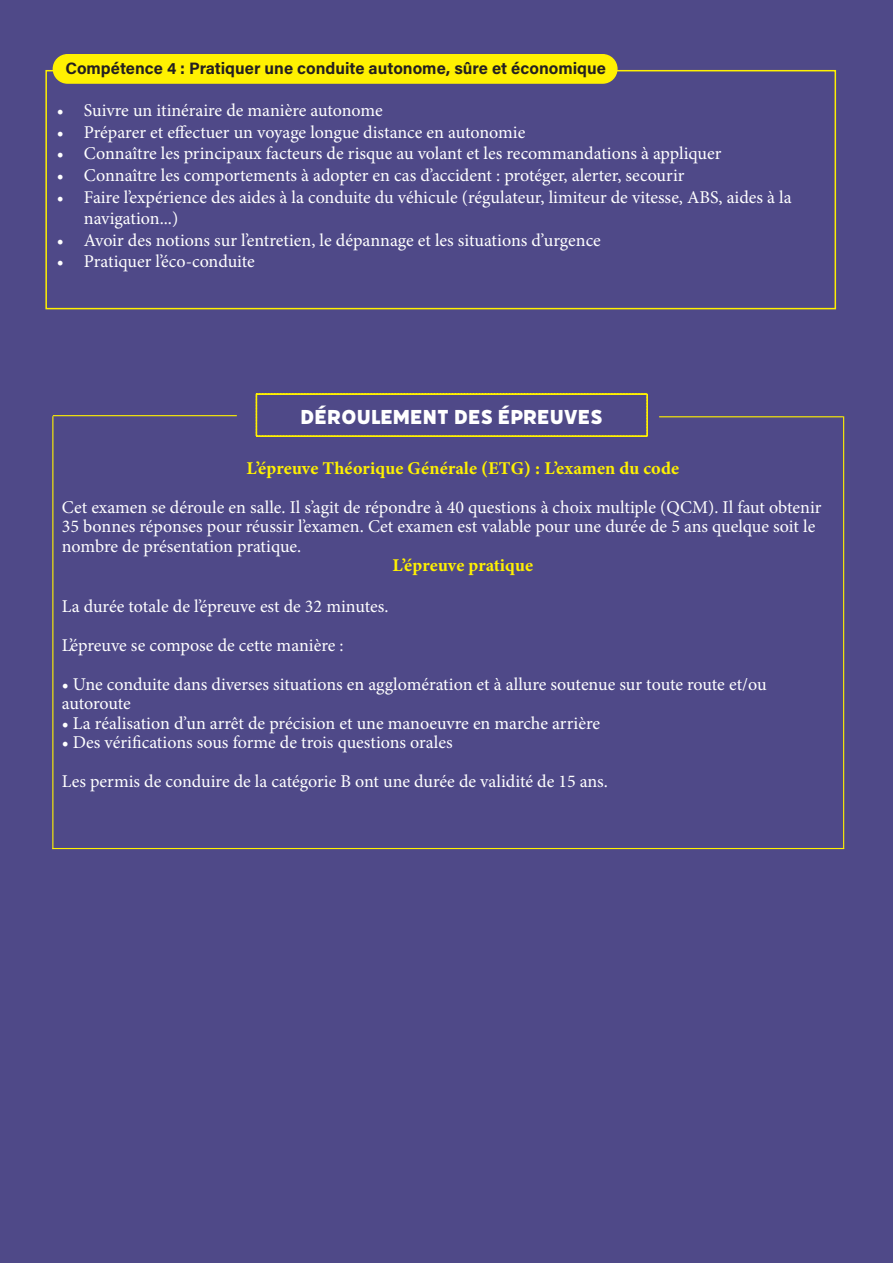
<style>
.page{position:relative;width:893px;height:1263px;background:#4f4988}
.page>*{position:absolute;margin:0;border:0;box-sizing:border-box;transform-origin:0 0}
.t1{font:22.5px "Filicudi Solid";color:#fff}
.t2{font:18px/21.6px "Minion Pro";color:#fff}
.t3{font:18px "Minion Variable Concept";letter-spacing:.005em;color:#fff101}
.t4{font:700 16.5px "Acumin Pro";color:#231f20}
</style>
<div class="page">
<div style="left:45px;top:70px;width:791px;height:239px;border:2px solid #fff101"></div>
<div style="left:53px;top:55px;width:564px;height:28px;background:#fff101;border-radius:14px"></div>
<div style="left:53px;top:54px;width:565px;height:30px;border:2px solid #fff101;border-radius:14px"></div>
<svg style="left:255px;top:393px;width:393px;height:44px;background:#5f587b"></svg>
<hr style="left:53px;top:415px;width:184px;height:1px;background:#fff101">
<hr style="left:52px;top:416px;width:1px;height:433px;background:#fff101">
<hr style="left:52px;top:848px;width:792px;height:1px;background:#fff101">
<hr style="left:843px;top:416px;width:1px;height:433px;background:#fff101">
<hr style="left:659px;top:416px;width:184px;height:1px;background:#fff101">
<p class="t4" style="left:65px;top:56px;width:542px">Compétence 4 : Pratiquer une conduite autonome, sûre et économique</p>
<p class="t2" style="left:57px;top:100px;width:327px">• Suivre un itinéraire de manière autonome</p>
<p class="t2" style="left:57px;top:121px;width:470px">• Préparer et effectuer un voyage longue distance en autonomie</p>
<p class="t2" style="left:57px;top:143px;width:666px">• Connaître les principaux facteurs de risque au volant et les recommandations à appliquer</p>
<p class="t2" style="left:57px;top:165px;width:629px">• Connaître les comportements à adopter en cas d’accident : protéger, alerter, secourir</p>
<p class="t2" style="left:84px;top:186px;width:709px;text-indent:-27px">• Faire l’expérience des aides à la conduite du véhicule (régulateur, limiteur de vitesse, ABS, aides à la navigation...)</p>
<p class="t2" style="left:57px;top:229px;width:545px">• Avoir des notions sur l’entretien, le dépannage et les situations d’urgence</p>
<p class="t2" style="left:57px;top:251px;width:199px">• Pratiquer l’éco-conduite</p>
<p class="t1" style="left:300px;top:403px;width:304px">DÉROULEMENT DES ÉPREUVES</p>
<p class="t3" style="left:247px;top:455px;width:434px">L’épreuve Théorique Générale (ETG) : L’examen du code</p>
<p class="t2" style="left:62px;top:496px;width:761px">Cet examen se déroule en salle. Il s’agit de répondre à 40 questions à choix multiple (QCM). Il faut obtenir</p>
<p class="t2" style="left:62px;top:517px;width:755px;line-height:19.5px">35 bonnes réponses pour réussir l’examen. Cet examen est valable pour une durée de 5 ans quelque soit le nombre de présentation pratique.</p>
<p class="t3" style="left:393px;top:553px;width:142px">L’épreuve pratique</p>
<p class="t2" style="left:62px;top:595px;width:328px">La durée totale de l’épreuve est de 32 minutes.</p>
<p class="t2" style="left:62px;top:634px;width:283px">L’épreuve se compose de cette manière :</p>
<p class="t2" style="left:62px;top:673px;width:706px">• Une conduite dans diverses situations en agglomération et à allure soutenue sur toute route et/ou</p>
<p class="t2" style="left:62px;top:693px;width:71px">autoroute</p>
<p class="t2" style="left:62px;top:712px;width:540px">• La réalisation d’un arrêt de précision et une manoeuvre en marche arrière</p>
<p class="t2" style="left:62px;top:732px;width:392px">• Des vérifications sous forme de trois questions orales</p>
<p class="t2" style="left:62px;top:771px;width:548px">Les permis de conduire de la catégorie B ont une durée de validité de 15 ans.</p>
</div>
